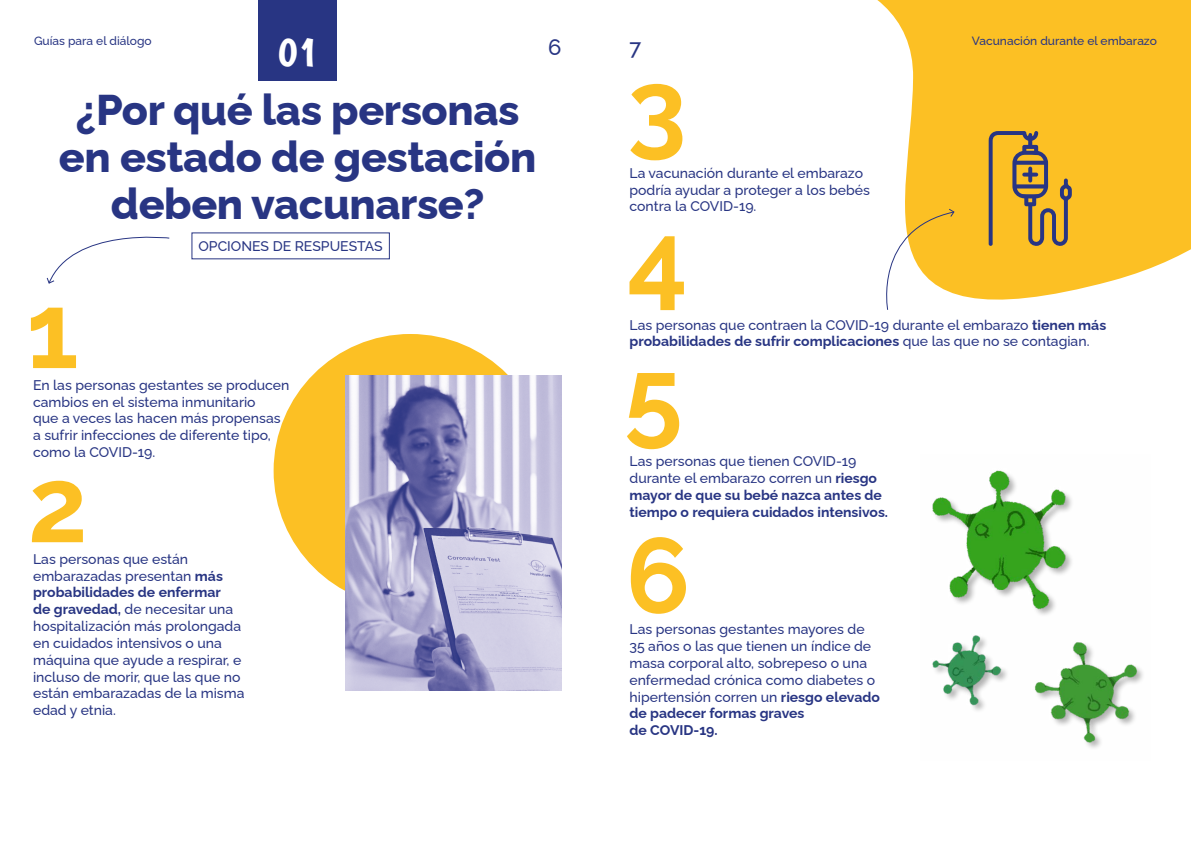
<style>
.page{position:relative;width:1191px;height:842px;background:#fff}
.page>*{position:absolute;margin:0;border:0;box-sizing:border-box;transform-origin:0 0}
.t1{font:700 105.8px "Raleway";color:#fcc024}
.t2{font:800 43px/47px "Raleway";letter-spacing:-.01em;color:#283583;text-align:center}
.t3{font:43px "Boogaloo";color:#fff}
.t4{font:500 22px "Raleway";color:#283583}
.t5{font:500 14px/16.8px "Raleway";color:#283583}
.t6{font:700 14px/16.8px "Raleway";color:#283583}
.t7{font:500 12px "Raleway";color:#283583}
.s1{font-weight:700}
.s2{font-weight:500}
</style>
<div class="page">
<svg style="left:877px;top:0;width:314px;height:300px;background:#fcc73f"></svg>
<div style="left:274px;top:334px;width:273px;height:273px;background:#fcc024;border-radius:50%"></div>
<div style="left:258px;top:0;width:79px;height:80px;background:#283583"></div>
<svg style="left:46px;top:236px;width:124px;height:48px"></svg>
<svg style="left:877px;top:208px;width:78px;height:102px"></svg>
<svg style="left:988px;top:131px;width:83px;height:115px;background:#c49b3c"></svg>
<img style="left:346px;top:375px;width:215px;height:315px">
<img style="left:932px;top:470px;width:211px;height:278px">
<p class="t7" style="left:34px;top:31px;width:119px">Guías para el diálogo</p>
<p class="t7" style="left:972px;top:31px;width:187px">Vacunación durante el embarazo</p>
<h2 class="t3" style="left:277px;top:25px;width:43px">01</h2>
<h3 class="t4" style="left:629px;top:29px;width:13px">7</h3>
<h3 class="t4" style="left:548px;top:29px;width:15px">6</h3>
<h2 class="t2" style="left:59px;top:82px;width:479px">¿Por qué las personas en estado de gestación deben vacunarse?</h2>
<p class="t5" style="left:198px;top:236px;width:186px">OPCIONES DE RESPUESTAS</p>
<h1 class="t1" style="left:26px;top:246px;width:54px">1</h1>
<p class="t5" style="left:33px;top:375px;width:258px">En las personas gestantes se producen cambios en el sistema inmunitario<br>que a veces las hacen más propensas a sufrir infecciones de diferente tipo, como la COVID-19.</p>
<h1 class="t1" style="left:28px;top:420px;width:61px">2</h1>
<p class="t5" style="left:33px;top:549px;width:213px">Las personas que están embarazadas presentan <span class="s1">más probabilidades de enfermar<br>de gravedad,</span> de necesitar una hospitalización más prolongada en cuidados intensivos o una máquina que ayude a respirar, e incluso de morir, que las que no están embarazadas de la misma edad y etnia.</p>
<h1 class="t1" style="left:627px;top:23px;width:61px">3</h1>
<p class="t5" style="left:629px;top:163px;width:242px">La vacunación durante el embarazo podría ayudar a proteger a los bebés contra la COVID-19.</p>
<h1 class="t1" style="left:627px;top:175px;width:62px">4</h1>
<p class="t5" style="left:629px;top:315px;width:478px">Las personas que contraen la COVID-19 durante el embarazo <span class="s1">tienen más probabilidades de sufrir complicaciones</span> que las que no se contagian.</p>
<h1 class="t1" style="left:624px;top:312px;width:60px">5</h1>
<p class="t6" style="left:629px;top:451px;width:260px"><span class="s2">Las personas que tienen COVID-19 durante el embarazo corren un</span> riesgo mayor de que su bebé nazca antes de tiempo o requiera cuidados intensivos.</p>
<h1 class="t1" style="left:626px;top:491px;width:66px">6</h1>
<p class="t5" style="left:629px;top:619px;width:252px">Las personas gestantes mayores de<br>35 años o las que tienen un índice de masa corporal alto, sobrepeso o una enfermedad crónica como diabetes o hipertensión corren un <span class="s1">riesgo elevado de padecer formas graves<br>de COVID-19.</span></p>
</div>
